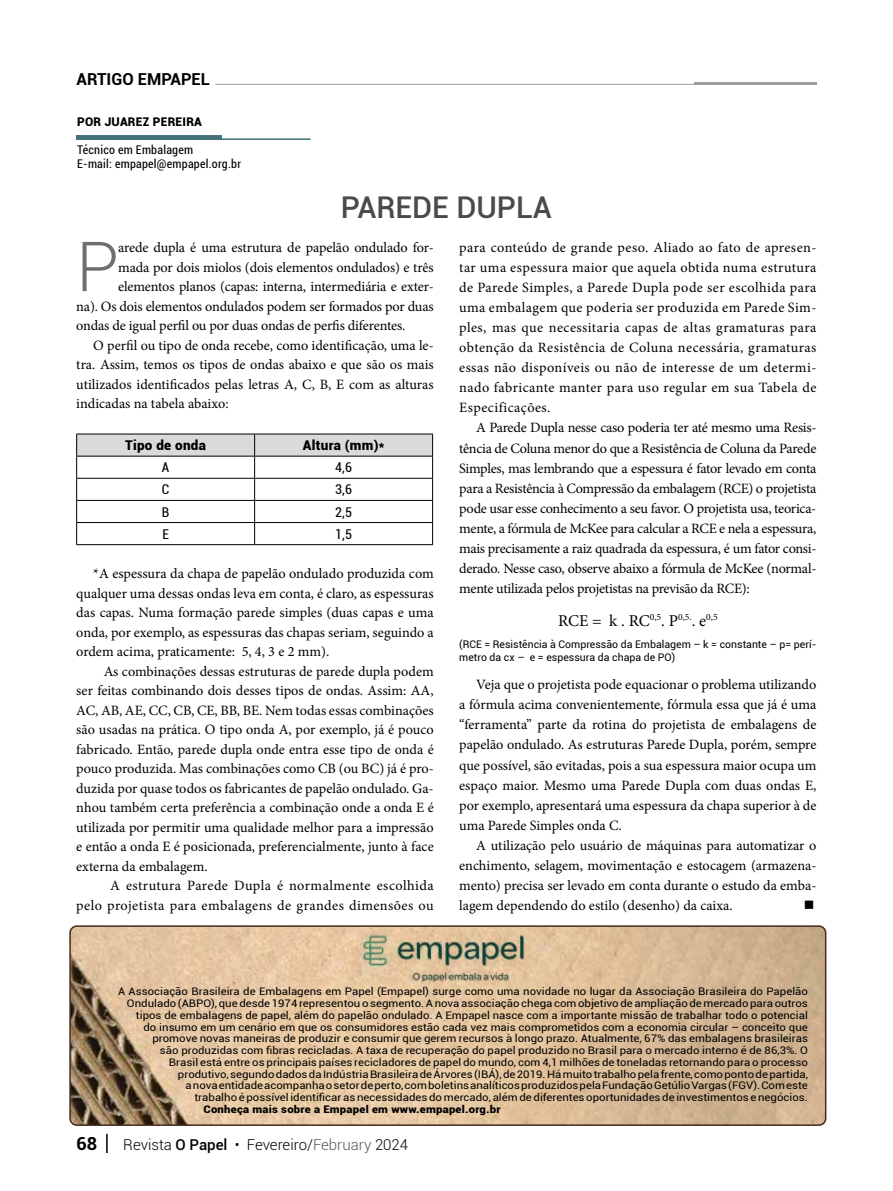
<style>
.page{position:relative;width:893px;height:1191px;background:#fff}
.page>*{position:absolute;margin:0;border:0;box-sizing:border-box;transform-origin:0 0}
.t1{font:300 69.15px "Roboto";color:#706f6f}
.t2{font:500 30px "Roboto";color:#4a4a49}
.t3{font:700 18px "Roboto";color:#000}
.t4{font:16.5px "Minion Pro";color:#000}
.t5{font:700 16.5px "Roboto";color:#000}
.t6{font:300 15px "Roboto";color:#000}
.t7{font:14.25px/20.1px "Minion Pro";letter-spacing:-.005em;color:#000;text-align:justify}
.t8{font:14.25px/19.5px "Minion Pro";letter-spacing:.03em;color:#000;text-align:right}
.t9{font:14.25px "Wingdings";color:#000}
.t10{font:900 13.5px "Roboto";letter-spacing:.02em;color:#000}
.t11{font:condensed 13.5px "Roboto";color:#000}
.t12{font:condensed 12px/13.5px "Roboto";letter-spacing:.02em;color:#000}
.t13{font:900 12px "Roboto";letter-spacing:.02em;color:#000}
.t14{font:10.5px/11.7px "Roboto";color:#000;text-align:right;scale:1.09 1}
.t15{font:10.5px/13.2px "Roboto";color:#000}
.t16{font:900 10.5px "Roboto";letter-spacing:.02em;color:#000;scale:1.09 1}
.s1{font-weight:500}
.s2{color:#575756}
</style>
<div class="page">
<hr style="left:693px;top:83px;width:123px;height:2px;background:#9d9d9c">
<hr style="left:215px;top:84px;width:601px;height:1px;background:#9d9d9c">
<hr style="left:106px;top:1133px;width:2px;height:20px;background:#000">
<hr style="left:77px;top:138px;width:234px;height:2px;background:#3f7177">
<div style="left:77px;top:135px;width:145px;height:5px;background:#447479"></div>
<img style="left:72px;top:926px;width:754px;height:199px">
<div style="left:69px;top:925px;width:757px;height:201px;border:2px solid #42291a;border-radius:7px"></div>
<img style="left:357px;top:931px;width:174px;height:52px">
<hr style="left:76px;top:433px;width:179px;height:1px;background:#000">
<hr style="left:255px;top:433px;width:178px;height:1px;background:#000">
<svg style="left:76px;top:434px;width:357px;height:110px"></svg>
<hr style="left:76px;top:544px;width:179px;height:1px;background:#000">
<hr style="left:255px;top:544px;width:178px;height:1px;background:#000">
<p class="t5" style="left:77px;top:67px;width:135px">ARTIGO EMPAPEL</p>
<p class="t13" style="left:77px;top:113px;width:126px">POR JUAREZ PEREIRA</p>
<p class="t12" style="left:77px;top:143px;width:165px">Técnico em Embalagem<br>E-mail: empapel@empapel.org.br</p>
<h2 class="t2" style="left:341px;top:186px;width:212px">PAREDE DUPLA</h2>
<h1 class="t1" style="left:76px;top:219px;width:44px">P</h1>
<p class="t7" style="left:118px;top:237px;width:317px">arede dupla é uma estrutura de papelão ondulado for-</p>
<p class="t7" style="left:118px;top:257px;width:317px">mada por dois miolos (dois elementos ondulados) e três</p>
<p class="t7" style="left:118px;top:276px;width:317px">elementos planos (capas: interna, intermediária e exter-</p>
<p class="t7" style="left:76px;top:296px;width:359px">na). Os dois elementos ondulados podem ser formados por duas</p>
<p class="t7" style="left:76px;top:315px;width:331px">ondas de igual perfil ou por duas ondas de perfis diferentes.</p>
<p class="t7" style="left:93px;top:335px;width:342px">O perfil ou tipo de onda recebe, como identificação, uma le-</p>
<p class="t7" style="left:76px;top:354px;width:359px">tra. Assim, temos os tipos de ondas abaixo e que são os mais</p>
<p class="t7" style="left:76px;top:374px;width:359px">utilizados identificados pelas letras A, C, B, E com as alturas</p>
<p class="t7" style="left:76px;top:393px;width:154px">indicadas na tabela abaixo:</p>
<p class="t10" style="left:125px;top:436px;width:82px">Tipo de onda</p>
<p class="t10" style="left:303px;top:436px;width:83px">Altura (mm)*</p>
<p class="t11" style="left:162px;top:458px;width:9px">A</p>
<p class="t11" style="left:335px;top:458px;width:19px">4,6</p>
<p class="t11" style="left:162px;top:480px;width:9px">C</p>
<p class="t11" style="left:335px;top:480px;width:19px">3,6</p>
<p class="t11" style="left:162px;top:502px;width:9px">B</p>
<p class="t11" style="left:335px;top:502px;width:19px">2,5</p>
<p class="t11" style="left:162px;top:524px;width:8px">E</p>
<p class="t11" style="left:335px;top:524px;width:19px">1,5</p>
<p class="t7" style="left:76px;top:564px;width:359px;line-height:19.5px;text-indent:17px">*A espessura da chapa de papelão ondulado produzida com qualquer uma dessas ondas leva em conta, é claro, as espessuras das capas. Numa formação parede simples (duas capas e uma onda, por exemplo, as espessuras das chapas seriam, seguindo a ordem acima, praticamente: 5, 4, 3 e 2 mm).</p>
<p class="t7" style="left:76px;top:661px;width:359px;line-height:19.5px;text-indent:27px">As combinações dessas estruturas de parede dupla podem ser feitas combinando dois desses tipos de ondas. Assim: AA, AC, AB, AE, CC, CB, CE, BB, BE. Nem todas essas combinações são usadas na prática. O tipo onda A, por exemplo, já é pouco fabricado. Então, parede dupla onde entra esse tipo de onda é pouco produzida. Mas combinações como CB (ou BC) já é pro&shy;duzida por quase todos os fabricantes de papelão ondulado. Ga&shy;nhou também certa preferência a combinação onde a onda E é utilizada por permitir uma qualidade melhor para a impressão e então a onda E é posicionada, preferencialmente, junto à face externa da embalagem.</p>
<p class="t8" style="left:76px;top:876px;width:359px">A estrutura Parede Dupla é normalmente escolhida<br>pelo projetista para embalagens de grandes dimensões ou</p>
<p class="t7" style="left:459px;top:237px;width:359px">para conteúdo de grande peso. Aliado ao fato de apresen&shy;tar uma espessura maior que aquela obtida numa estrutura de Parede Simples, a Parede Dupla pode ser escolhida para uma embalagem que poderia ser produzida em Parede Sim&shy;ples, mas que necessitaria capas de altas gramaturas para obtenção da Resistência de Coluna necessária, gramaturas essas não disponíveis ou não de interesse de um determi&shy;nado fabricante manter para uso regular em sua Tabela de Especificações.</p>
<p class="t7" style="left:459px;top:418px;width:359px;text-indent:17px">A Parede Dupla nesse caso poderia ter até mesmo uma Resis&shy;tência de Coluna menor do que a Resistência de Coluna da Parede Simples, mas lembrando que a espessura é fator levado em conta para a Resistência à Compressão da embalagem (RCE) o projetista pode usar esse conhecimento a seu favor. O projetista usa, teorica&shy;mente, a fórmula de McKee para calcular a RCE e nela a espessura, mais precisamente a raiz quadrada da espessura, é um fator consi&shy;derado. Nesse caso, observe abaixo a fórmula de McKee (normal&shy;mente utilizada pelos projetistas na previsão da RCE):</p>
<p class="t4" style="left:558px;top:609px;width:161px">RCE = k . RC<sup>0,5</sup>. P<sup>0,5.</sup>. e<sup>0,5</sup></p>
<p class="t15" style="left:459px;top:637px;width:359px">(RCE = Resistência à Compressão da Embalagem – k = constante – p= perí&shy;metro da cx – e = espessura da chapa de PO)</p>
<p class="t7" style="left:459px;top:675px;width:359px;text-indent:17px">Veja que o projetista pode equacionar o problema utilizando a fórmula acima convenientemente, fórmula essa que já é uma “ferramenta” parte da rotina do projetista de embalagens de papelão ondulado. As estruturas Parede Dupla, porém, sempre que possível, são evitadas, pois a sua espessura maior ocupa um espaço maior. Mesmo uma Parede Dupla com duas ondas E, por exemplo, apresentará uma espessura da chapa superior à de uma Parede Simples onda C.</p>
<p class="t7" style="left:459px;top:835px;width:359px;text-indent:17px">A utilização pelo usuário de máquinas para automatizar o enchimento, selagem, movimentação e estocagem (armazena&shy;mento) precisa ser levado em conta durante o estudo da emba&shy;lagem dependendo do estilo (desenho) da caixa.</p>
<p class="t9" style="left:804px;top:897px;width:12px">■</p>
<p class="t14" style="left:118px;top:985px;width:634px">A Associação Brasileira de Embalagens em Papel (Empapel) surge como uma novidade no lugar da Associação Brasileira do Papelão Ondulado (ABPO), que desde 1974 representou o segmento. A nova associação chega com objetivo de ampliação de mercado para outros tipos de embalagens de papel, além do papelão ondulado. A Empapel nasce com a importante missão de trabalhar todo o potencial<br>do insumo em um cenário em que os consumidores estão cada vez mais comprometidos com a economia circular – conceito que promove novas maneiras de produzir e consumir que gerem recursos à longo prazo. Atualmente, 67% das embalagens brasileiras<br>são produzidas com fibras recicladas. A taxa de recuperação do papel produzido no Brasil para o mercado interno é de 86,3%. O<br>Brasil está entre os principais países recicladores de papel do mundo, com 4,1 milhões de toneladas retornando para o processo produtivo, segundo dados da Indústria Brasileira de Árvores (IBÁ), de 2019.Há muito trabalho pela frente, como ponto de partida,<br>a nova entidade acompanha o setor de perto, com boletins analíticos produzidos pela Fundação Getúlio Vargas (FGV). Com este<br>trabalho é possível identificar as necessidades do mercado, além de diferentes oportunidades de investimentos e negócios.</p>
<p class="t16" style="left:203px;top:1101px;width:274px">Conheça mais sobre a Empapel em www.empapel.org.br</p>
<p class="t3" style="left:77px;top:1130px;width:22px">68</p>
<p class="t6" style="left:123px;top:1133px;width:286px">Revista <span class="s1">O Papel</span> • Fevereiro/<span class="s2">February</span> 2024</p>
</div>
